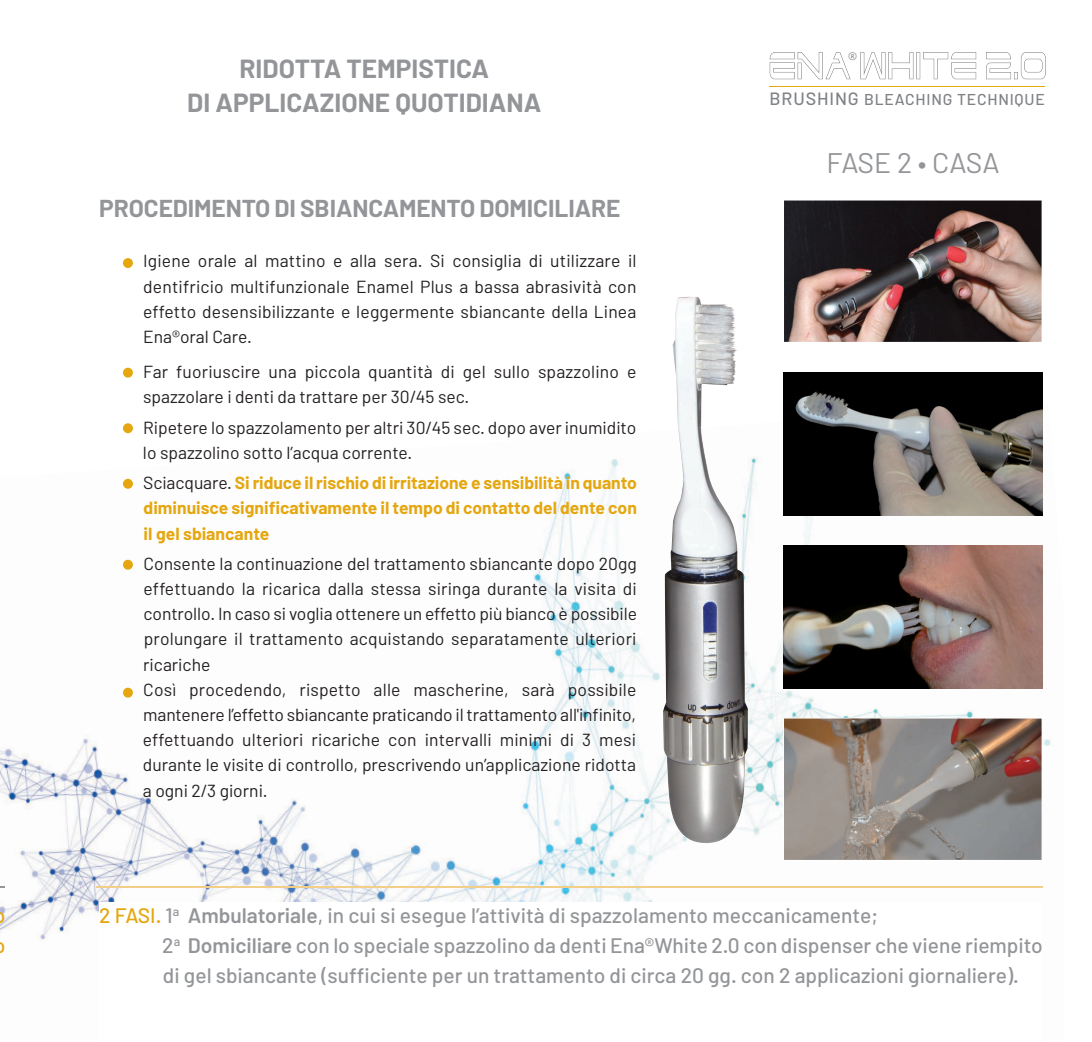
<style>
.page{position:relative;width:1092px;height:1042px;background:#fff}
.page>*{position:absolute;margin:0;border:0;box-sizing:border-box;transform-origin:0 0}
.t1{font:28.35px "Barlow";letter-spacing:-.02em;color:#939598}
.t2{font:700 26.25px/33.2px "Barlow";color:#939598;text-align:center}
.t3{font:700 24.5px "Barlow";letter-spacing:-.005em;color:#939598}
.t4{font:500 21px/30.3px "Barlow";color:#939598}
.t5{font:17.5px/25.2px "Barlow";color:#231f20}
.t6{font:700 17.5px/25.2px "Barlow";letter-spacing:-.005em;color:#e5a710;text-align:justify}
.t7{font:500 15.75px "Barlow";letter-spacing:.05em;color:#808285}
.t8{font:10.5px "Lucida Grande";color:#808285}
.s1{font-weight:400;color:#231f20}
.s2{font-size:17.85px}
.s3{color:#e5a710}
.s4{font-weight:600}
</style>
<div class="page">
<img style="left:426px;top:856px;width:617px;height:46px">
<img style="left:243px;top:799px;width:183px;height:103px">
<img style="left:0;top:478px;width:243px;height:463px">
<img style="left:998px;top:403px;width:52px;height:343px">
<img style="left:387px;top:508px;width:438px;height:348px">
<img style="left:825px;top:688px;width:186px;height:30px">
<img style="left:813px;top:515px;width:185px;height:30px">
<img style="left:557px;top:457px;width:200px;height:51px">
<svg style="left:769px;top:52px;width:276px;height:27px"></svg>
<hr style="left:769px;top:86px;width:275px;height:1px;background:#e5a710">
<img style="left:783px;top:372px;width:259px;height:143px">
<img style="left:783px;top:545px;width:259px;height:143px">
<svg style="left:783px;top:718px;width:259px;height:142px;background:#8d827c"></svg>
<img style="left:784px;top:200px;width:258px;height:142px">
<img style="left:672px;top:297px;width:65px;height:131px">
<img style="left:663px;top:428px;width:85px;height:415px">
<div style="left:123px;top:258px;width:10px;height:10px;background:#e5a710;border-radius:50%"></div>
<div style="left:123px;top:368px;width:10px;height:10px;background:#e5a710;border-radius:50%"></div>
<div style="left:123px;top:423px;width:10px;height:10px;background:#e5a710;border-radius:50%"></div>
<div style="left:123px;top:479px;width:10px;height:10px;background:#e5a710;border-radius:50%"></div>
<div style="left:123px;top:560px;width:10px;height:10px;background:#e5a710;border-radius:50%"></div>
<div style="left:99px;top:902px;width:943px;height:140px;background:#fff"></div>
<hr style="left:96px;top:886px;width:946px;height:2px;background:#f3ce89">
<div style="left:123px;top:688px;width:10px;height:9px;background:#e5a710;border-radius:50%"></div>
<h2 class="t2" style="left:187px;top:54px;width:355px">ridotta tempistica<br>di applicazione quotidiana</h2>
<h3 class="t3" style="left:99px;top:198px;width:522px">PROCEDIMENTO DI SBIANCAMENTO DOMICILIARE</h3>
<p class="t5" style="left:143px;top:249px;width:495px;text-align:justify">Igiene orale al mattino e alla sera. Si consiglia di utilizzare il dentifricio multifunzionale Enamel Plus a bassa abrasività con effetto desensibilizzante e leggermente sbiancante della Linea Ena®oral Care.</p>
<p class="t5" style="left:143px;top:360px;width:495px">Far fuoriuscire una piccola quantità di gel sullo spazzolino e spazzolare i denti da trattare per 30/45 sec.</p>
<p class="t5" style="left:143px;top:416px;width:495px">Ripetere lo spazzolamento per altri 30/45 sec. dopo aver inumidito lo spazzolino sotto l’acqua corrente.</p>
<p class="t6" style="left:143px;top:471px;width:495px"><span class="s1">Sciacquare.</span> si riduce il rischio di irritazione e sensibilità in quanto diminuisce significativamente il tempo di contatto del dente con il gel sbiancante</p>
<p class="t5" style="left:143px;top:552px;width:495px">Consente la continuazione del trattamento sbiancante dopo 20gg effettuando la ricarica dalla stessa siringa durante la visita di controllo. In caso si voglia ottenere un effetto più bianco è possibile prolungare il trattamento acquistando separatamente ulteriori ricariche<br>Così procedendo, rispetto alle mascherine, sarà possibile mantenere l’effetto sbiancante praticando il trattamento all'infinito, effettuando ulteriori ricariche con intervalli minimi di 3 mesi durante le visite di controllo, prescrivendo un’applicazione ridotta a ogni 2/3 giorni.</p>
<p class="t8" style="left:848px;top:51px;width:10px">®</p>
<p class="t7" style="left:769px;top:92px;width:277px"><span class="s2">BRUSHING</span> BLEACHING TECHNIQUE</p>
<h1 class="t1" style="left:826px;top:150px;width:174px">FASE 2 • CASA</h1>
<p class="t4" style="left:162px;top:901px;width:882px;text-indent:-63px"><span class="s3">2 FASI.</span> 1<sup>a</sup> <span class="s4">Ambulatoriale</span>, in cui si esegue l’attività di spazzolamento meccanicamente;<br>2<sup>a</sup> <span class="s4">Domiciliare</span> con lo speciale spazzolino da denti Ena®White 2.0 con dispenser che viene riempito di gel sbiancante (sufficiente per un trattamento di circa 20 gg. con 2 applicazioni giornaliere).</p>
</div>
